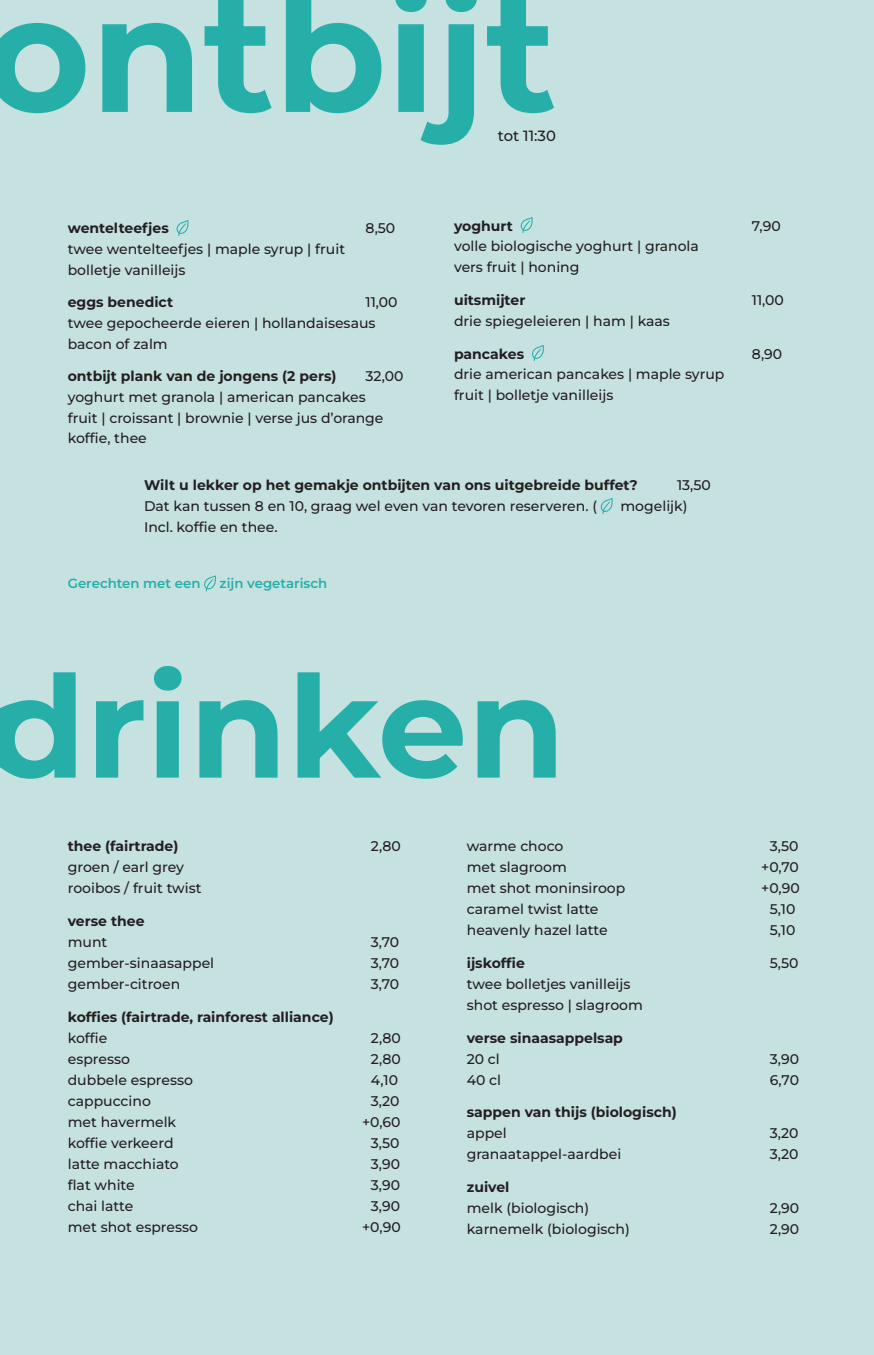
<style>
.page{position:relative;width:874px;height:1355px;background:#fff}
.page>*{position:absolute;margin:0;border:0;box-sizing:border-box;transform-origin:0 0}
.t1{font:500 14.88px "Montserrat";color:#231f20}
.t2{font:500 14px/21px "Montserrat";color:#231f20}
.t3{font:700 14px/21px "Montserrat";color:#231f20}
.t4{font:600 13.3px "Montserrat";color:#25afa8}
.s1{font-weight:500}
</style>
<div class="page">
<div style="left:0;top:0;width:873px;height:1354px;background:#c5e1e0"></div>
<svg style="left:0;top:0;width:553px;height:145px"></svg>
<svg style="left:176px;top:220px;width:12px;height:16px"></svg>
<svg style="left:520px;top:217px;width:12px;height:16px"></svg>
<svg style="left:532px;top:345px;width:11px;height:16px"></svg>
<svg style="left:600px;top:498px;width:12px;height:16px"></svg>
<svg style="left:204px;top:575px;width:12px;height:16px"></svg>
<svg style="left:33px;top:666px;width:522px;height:112px"></svg>
<svg style="left:0;top:700px;width:33px;height:78px"></svg>
<p class="t3" style="left:68px;top:217px;width:103px">wentelteefjes</p>
<p class="t2" style="left:365px;top:217px;width:31px">8,50</p>
<p class="t2" style="left:68px;top:238px;width:279px">twee wentelteefjes | maple syrup | fruit</p>
<p class="t2" style="left:68px;top:259px;width:119px">bolletje vanilleijs</p>
<p class="t3" style="left:68px;top:291px;width:107px">eggs benedict</p>
<p class="t2" style="left:365px;top:291px;width:34px">11,00</p>
<p class="t2" style="left:68px;top:312px;width:309px">twee gepocheerde eieren | hollandaisesaus</p>
<p class="t2" style="left:68px;top:333px;width:101px">bacon of zalm</p>
<p class="t3" style="left:68px;top:365px;width:270px">ontbijt plank van de jongens (2 pers)</p>
<p class="t2" style="left:365px;top:365px;width:39px">32,00</p>
<p class="t2" style="left:68px;top:386px;width:299px">yoghurt met granola | american pancakes</p>
<p class="t2" style="left:68px;top:407px;width:317px">fruit | croissant | brownie | verse jus d’orange</p>
<p class="t2" style="left:68px;top:427px;width:80px">koffie, thee</p>
<p class="t1" style="left:497px;top:126px;width:60px">tot 11:30</p>
<p class="t3" style="left:454px;top:215px;width:60px">yoghurt</p>
<p class="t2" style="left:751px;top:215px;width:30px">7,90</p>
<p class="t2" style="left:454px;top:235px;width:246px">volle biologische yoghurt | granola</p>
<p class="t2" style="left:454px;top:256px;width:127px">vers fruit | honing</p>
<p class="t3" style="left:454px;top:289px;width:73px">uitsmijter</p>
<p class="t2" style="left:751px;top:289px;width:34px">11,00</p>
<p class="t2" style="left:454px;top:310px;width:217px">drie spiegeleieren | ham | kaas</p>
<p class="t3" style="left:454px;top:343px;width:71px">pancakes</p>
<p class="t2" style="left:751px;top:343px;width:32px">8,90</p>
<p class="t2" style="left:454px;top:363px;width:272px">drie american pancakes | maple syrup</p>
<p class="t2" style="left:454px;top:384px;width:161px">fruit | bolletje vanilleijs</p>
<p class="t3" style="left:144px;top:474px;width:495px">Wilt u lekker op het gemakje ontbijten van ons uitgebreide buffet?</p>
<p class="t2" style="left:676px;top:474px;width:35px">13,50</p>
<p class="t2" style="left:144px;top:495px;width:454px">Dat kan tussen 8 en 10, graag wel even van tevoren reserveren. (</p>
<p class="t2" style="left:620px;top:495px;width:69px">mogelijk)</p>
<p class="t2" style="left:144px;top:516px;width:135px">Incl. koffie en thee.</p>
<p class="t4" style="left:68px;top:574px;width:134px">Gerechten met een</p>
<p class="t4" style="left:219px;top:574px;width:109px">zijn vegetarisch</p>
<p class="t3" style="left:68px;top:834px;width:112px">thee (fairtrade)</p>
<p class="t2" style="left:370px;top:834px;width:31px">2,80</p>
<p class="t2" style="left:68px;top:855px;width:135px">groen / earl grey rooibos / fruit twist</p>
<p class="t3" style="left:68px;top:909px;width:78px">verse thee</p>
<p class="t2" style="left:68px;top:930px;width:41px">munt</p>
<p class="t2" style="left:370px;top:930px;width:30px">3,70</p>
<p class="t2" style="left:68px;top:951px;width:148px">gember-sinaasappel</p>
<p class="t2" style="left:370px;top:951px;width:30px">3,70</p>
<p class="t2" style="left:68px;top:972px;width:114px">gember-citroen</p>
<p class="t2" style="left:370px;top:972px;width:30px">3,70</p>
<p class="t3" style="left:68px;top:1005px;width:267px">koffies (fairtrade, rainforest alliance)</p>
<p class="t2" style="left:68px;top:1026px;width:41px">koffie</p>
<p class="t2" style="left:370px;top:1026px;width:31px">2,80</p>
<p class="t2" style="left:68px;top:1047px;width:64px">espresso</p>
<p class="t2" style="left:370px;top:1047px;width:31px">2,80</p>
<p class="t2" style="left:68px;top:1068px;width:127px">dubbele espresso</p>
<p class="t2" style="left:370px;top:1068px;width:29px">4,10</p>
<p class="t2" style="left:68px;top:1089px;width:85px">cappuccino</p>
<p class="t2" style="left:370px;top:1089px;width:30px">3,20</p>
<p class="t2" style="left:68px;top:1110px;width:110px">met havermelk</p>
<p class="t2" style="left:362px;top:1110px;width:40px">+0,60</p>
<p class="t2" style="left:68px;top:1131px;width:107px">koffie verkeerd</p>
<p class="t2" style="left:370px;top:1131px;width:30px">3,50</p>
<p class="t2" style="left:68px;top:1152px;width:112px">latte macchiato</p>
<p class="t2" style="left:370px;top:1152px;width:31px">3,90</p>
<p class="t2" style="left:68px;top:1173px;width:68px">flat white</p>
<p class="t2" style="left:370px;top:1173px;width:31px">3,90</p>
<p class="t2" style="left:68px;top:1194px;width:67px">chai latte</p>
<p class="t2" style="left:370px;top:1194px;width:31px">3,90</p>
<p class="t2" style="left:68px;top:1215px;width:132px">met shot espresso</p>
<p class="t2" style="left:362px;top:1215px;width:40px">+0,90</p>
<p class="t2" style="left:466px;top:834px;width:98px">warme choco</p>
<p class="t2" style="left:769px;top:834px;width:30px">3,50</p>
<p class="t2" style="left:466px;top:855px;width:102px">met slagroom</p>
<p class="t2" style="left:760px;top:855px;width:39px">+0,70</p>
<p class="t2" style="left:466px;top:876px;width:160px">met shot moninsiroop</p>
<p class="t2" style="left:760px;top:876px;width:40px">+0,90</p>
<p class="t2" style="left:466px;top:897px;width:133px">caramel twist latte</p>
<p class="t2" style="left:769px;top:897px;width:27px">5,10</p>
<p class="t2" style="left:466px;top:918px;width:142px">heavenly hazel latte</p>
<p class="t2" style="left:769px;top:918px;width:27px">5,10</p>
<p class="t3" style="left:466px;top:951px;width:60px">ijskoffie</p>
<p class="t2" style="left:769px;top:951px;width:30px">5,50</p>
<p class="t2" style="left:466px;top:972px;width:178px">twee bolletjes vanilleijs shot espresso | slagroom</p>
<p class="t3" style="left:466px;top:1026px;width:158px">verse sinaasappelsap<br><span class="s1">20 cl</span></p>
<p class="t2" style="left:769px;top:1047px;width:31px">3,90</p>
<p class="t2" style="left:466px;top:1068px;width:36px">40 cl</p>
<p class="t2" style="left:769px;top:1068px;width:31px">6,70</p>
<p class="t3" style="left:466px;top:1101px;width:211px">sappen van thijs (biologisch)</p>
<p class="t2" style="left:466px;top:1122px;width:41px">appel</p>
<p class="t2" style="left:769px;top:1122px;width:30px">3,20</p>
<p class="t2" style="left:466px;top:1143px;width:156px">granaatappel-aardbei</p>
<p class="t2" style="left:769px;top:1143px;width:30px">3,20</p>
<p class="t3" style="left:466px;top:1176px;width:44px">zuivel</p>
<p class="t2" style="left:466px;top:1197px;width:124px">melk (biologisch)</p>
<p class="t2" style="left:769px;top:1197px;width:31px">2,90</p>
<p class="t2" style="left:466px;top:1218px;width:164px">karnemelk (biologisch)</p>
<p class="t2" style="left:769px;top:1218px;width:31px">2,90</p>
</div>
